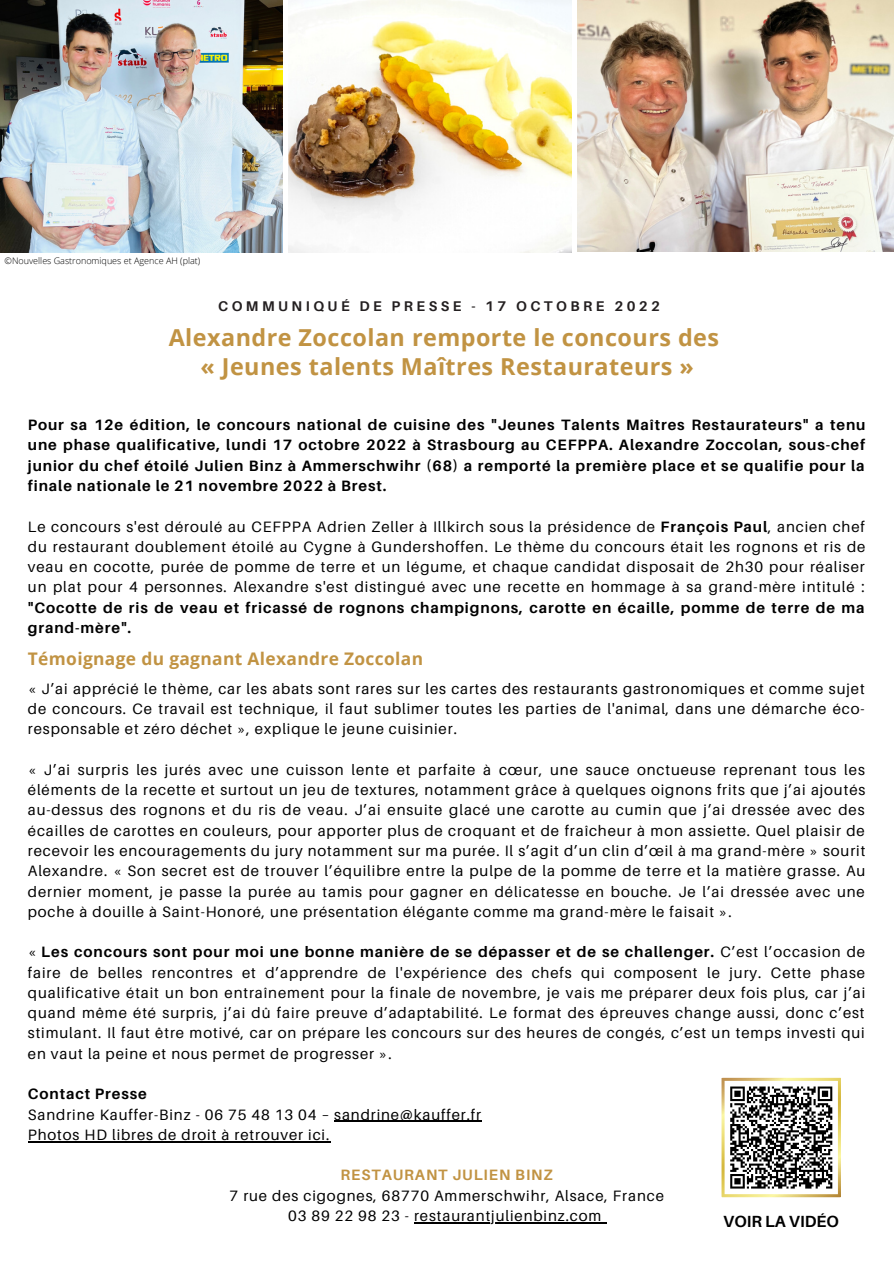
<style>
.page{position:relative;width:894px;height:1264px;background:#fff}
.page>*{position:absolute;margin:0;border:0;box-sizing:border-box;transform-origin:0 0}
.t1{font:700 23.4px/29.2px "Open Sans";letter-spacing:.02em;color:#c19343;text-align:center}
.t2{font:700 17.4px "Open Sans";letter-spacing:.02em;color:#c19343}
.t3{font:700 16.2px "Aileron";color:#000}
.t4{font:15px/20.2px "Aileron";letter-spacing:.06em;color:#000;text-align:justify}
.t5{font:700 15px/20.2px "Aileron";letter-spacing:.06em;color:#000;text-align:justify}
.t6{font:700 15px "Aileron";letter-spacing:.06em;color:#c19343}
.t7{font:700 14.1px "Aileron";letter-spacing:.25em;color:#231f20}
.t8{font:300 9px "Open Sans";color:#000}
.s1{font-weight:700}
</style>
<div class="page">
<img style="left:0;top:0;width:283px;height:252px">
<hr style="left:334px;top:1120px;width:148px;height:1px;background:#000">
<hr style="left:28px;top:1140px;width:302px;height:2px;background:#000">
<hr style="left:414px;top:1221px;width:188px;height:2px;background:#000">
<img style="left:289px;top:0;width:282px;height:252px">
<img style="left:577px;top:0;width:316px;height:251px">
<svg style="left:721px;top:1077px;width:119px;height:120px"></svg>
<p class="t8" style="left:5px;top:254px;width:197px">©Nouvelles Gastronomiques et Agence AH (plat)</p>
<p class="t7" style="left:218px;top:298px;width:443px">COMMUNIQUÉ DE PRESSE - 17 OCTOBRE 2022</p>
<h1 class="t1" style="left:169px;top:322px;width:552px">Alexandre Zoccolan remporte le concours des « Jeunes talents Maîtres Restaurateurs »</h1>
<p class="t5" style="left:28px;top:414px;width:839px">Pour sa 12e édition, le concours national de cuisine des "Jeunes Talents Maîtres Restaurateurs" a tenu une phase qualificative, lundi 17 octobre 2022 à Strasbourg au CEFPPA. Alexandre Zoccolan, sous-chef junior du chef étoilé Julien Binz à Ammerschwihr (68) a remporté la première place et se qualifie pour la finale nationale le 21 novembre 2022 à Brest.</p>
<p class="t4" style="left:28px;top:516px;width:838px">Le concours s'est déroulé au CEFPPA Adrien Zeller à Illkirch sous la présidence de <span class="s1">François Paul</span>, ancien chef du restaurant doublement étoilé au Cygne à Gundershoffen. Le thème du concours était les rognons et ris de veau en cocotte, purée de pomme de terre et un légume, et chaque candidat disposait de 2h30 pour réaliser un plat pour 4 personnes. Alexandre s'est distingué avec une recette en hommage à sa grand-mère intitulé :</p>
<p class="t5" style="left:28px;top:597px;width:838px">"Cocotte de ris de veau et fricassé de rognons champignons, carotte en écaille, pomme de terre de ma grand-mère".</p>
<p class="t2" style="left:28px;top:646px;width:396px">Témoignage du gagnant Alexandre Zoccolan</p>
<p class="t4" style="left:28px;top:678px;width:838px">« J’ai apprécié le thème, car les abats sont rares sur les cartes des restaurants gastronomiques et comme sujet de concours. Ce travail est technique, il faut sublimer toutes les parties de l'animal, dans une démarche éco&shy;responsable et zéro déchet », explique le jeune cuisinier.</p>
<p class="t4" style="left:28px;top:759px;width:838px">« J’ai surpris les jurés avec une cuisson lente et parfaite à cœur, une sauce onctueuse reprenant tous les éléments de la recette et surtout un jeu de textures, notamment grâce à quelques oignons frits que j’ai ajoutés au-dessus des rognons et du ris de veau. J’ai ensuite glacé une carotte au cumin que j’ai dressée avec des écailles de carottes en couleurs, pour apporter plus de croquant et de fraîcheur à mon assiette. Quel plaisir de recevoir les encouragements du jury notamment sur ma purée. Il s’agit d’un clin d’œil à ma grand-mère » sourit Alexandre. « Son secret est de trouver l’équilibre entre la pulpe de la pomme de terre et la matière grasse. Au dernier moment, je passe la purée au tamis pour gagner en délicatesse en bouche. Je l’ai dressée avec une poche à douille à Saint-Honoré, une présentation élégante comme ma grand-mère le faisait ».</p>
<p class="t4" style="left:28px;top:941px;width:838px">« <span class="s1">Les concours sont pour moi une bonne manière de se dépasser et de se challenger.</span> C’est l’occasion de faire de belles rencontres et d’apprendre de l'expérience des chefs qui composent le jury. Cette phase qualificative était un bon entraînement pour la finale de novembre, je vais me préparer deux fois plus, car j’ai quand même été surpris, j’ai dû faire preuve d’adaptabilité. Le format des épreuves change aussi, donc c’est stimulant. Il faut être motivé, car on prépare les concours sur des heures de congés, c’est un temps investi qui en vaut la peine et nous permet de progresser ».</p>
<p class="t5" style="left:28px;top:1083px;width:120px">Contact Presse</p>
<p class="t4" style="left:28px;top:1103px;width:454px">Sandrine Kauffer-Binz - 06 75 48 13 04 – sandrine@kauffer.fr<br>Photos HD libres de droit à retrouver ici.</p>
<p class="t6" style="left:340px;top:1165px;width:214px">RESTAURANT JULIEN BINZ</p>
<p class="t4" style="left:229px;top:1184px;width:435px;text-align:center">7 rue des cigognes, 68770 Ammerschwihr, Alsace, France<br>03 89 22 98 23 - restaurantjulienbinz.com</p>
<p class="t3" style="left:723px;top:1211px;width:117px">VOIR LA VIDÉO</p>
</div>
